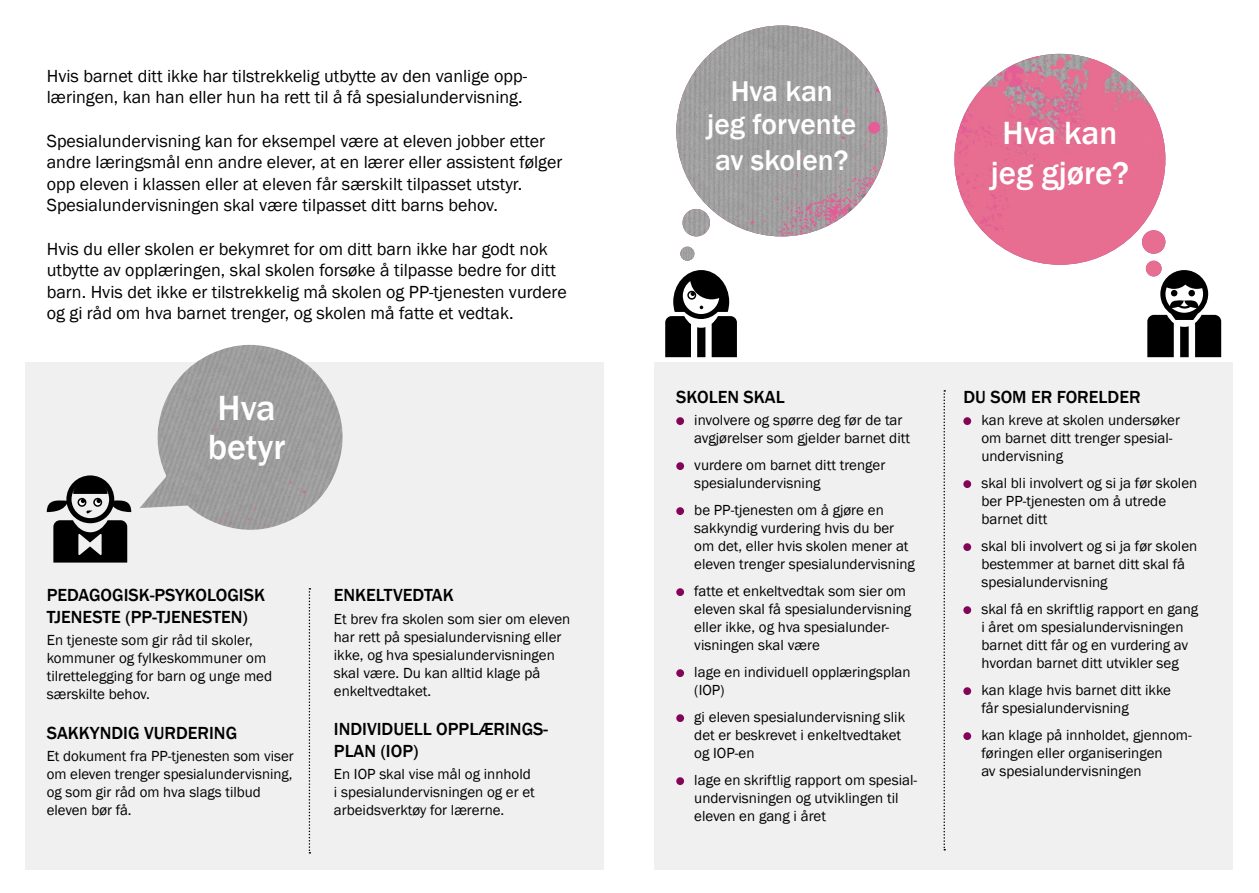
<style>
.page{position:relative;width:1259px;height:893px;background:#fff}
.page>*{position:absolute;margin:0;border:0;box-sizing:border-box;transform-origin:0 0}
.t1{font:500 36px/39px "Franklin Gothic";color:#fff}
.t2{font:500 33px/40.2px "Franklin Gothic";color:#fff;text-align:center}
.t3{font:500 29.4px/33px "Franklin Gothic";color:#fff;text-align:center}
.t4{font:18px/21.6px "Franklin Gothic";color:#000}
.t5{font:500 18px/21.6px "Franklin Gothic";color:#000}
.t6{font:15px/18px "Franklin Gothic";color:#000}
</style>
<div class="page">
<img style="left:682px;top:209px;width:28px;height:27px;border-radius:14px">
<img style="left:680px;top:247px;width:14px;height:14px;border-radius:7px">
<div style="left:654px;top:362px;width:578px;height:508px;background:#f0f0f0"></div>
<div style="left:26px;top:362px;width:578px;height:508px;background:#f0f0f0"></div>
<div style="left:676px;top:417px;width:8px;height:8px;background:#830558;border-radius:50%"></div>
<div style="left:676px;top:462px;width:8px;height:8px;background:#830558;border-radius:50%"></div>
<div style="left:676px;top:507px;width:8px;height:8px;background:#830558;border-radius:50%"></div>
<div style="left:676px;top:588px;width:8px;height:8px;background:#830558;border-radius:50%"></div>
<div style="left:676px;top:669px;width:8px;height:8px;background:#830558;border-radius:50%"></div>
<div style="left:676px;top:714px;width:8px;height:8px;background:#830558;border-radius:50%"></div>
<div style="left:676px;top:777px;width:8px;height:8px;background:#830558;border-radius:50%"></div>
<div style="left:963px;top:417px;width:8px;height:8px;background:#830558;border-radius:50%"></div>
<div style="left:963px;top:480px;width:8px;height:8px;background:#830558;border-radius:50%"></div>
<div style="left:963px;top:543px;width:8px;height:8px;background:#830558;border-radius:50%"></div>
<div style="left:963px;top:606px;width:8px;height:8px;background:#830558;border-radius:50%"></div>
<div style="left:963px;top:687px;width:8px;height:8px;background:#830558;border-radius:50%"></div>
<div style="left:963px;top:732px;width:8px;height:8px;background:#830558;border-radius:50%"></div>
<img style="left:676px;top:26px;width:211px;height:210px;border-radius:105px">
<img style="left:954px;top:54px;width:211px;height:211px;border-radius:105px">
<svg style="left:309px;top:588px;width:1px;height:266px"></svg>
<svg style="left:943px;top:390px;width:2px;height:460px"></svg>
<img style="left:1142px;top:230px;width:23px;height:24px;border-radius:12px">
<svg style="left:47px;top:475px;width:84px;height:88px"></svg>
<svg style="left:665px;top:270px;width:72px;height:87px"></svg>
<svg style="left:1147px;top:270px;width:74px;height:87px"></svg>
<img style="left:140px;top:345px;width:203px;height:185px">
<p class="t4" style="left:47px;top:65px;width:482px">Hvis barnet ditt ikke har tilstrekkelig utbytte av den vanlige opp&shy;læringen, kan han eller hun ha rett til å få spesialundervisning.</p>
<p class="t4" style="left:47px;top:130px;width:517px">Spesialundervisning kan for eksempel være at eleven jobber etter andre læringsmål enn andre elever, at en lærer eller assistent følger opp eleven i klassen eller at eleven får særskilt tilpasset utstyr.<br>Spesialundervisningen skal være tilpasset ditt barns behov.</p>
<p class="t4" style="left:47px;top:238px;width:521px">Hvis du eller skolen er bekymret for om ditt barn ikke har godt nok utbytte av opplæringen, skal skolen forsøke å tilpasse bedre for ditt barn. Hvis det ikke er tilstrekkelig må skolen og PP-tjenesten vurdere og gi råd om hva barnet trenger, og skolen må fatte et vedtak.</p>
<h1 class="t1" style="left:208px;top:389px;width:79px">Hva betyr</h1>
<p class="t5" style="left:47px;top:585px;width:220px">PEDAGOGISK-PSYKOLOGISK<br>TJENESTE (PP-TJENESTEN)</p>
<p class="t6" style="left:47px;top:632px;width:227px">En tjeneste som gir råd til skoler, kommuner og fylkeskommuner om tilrettelegging for barn og unge med særskilte behov.</p>
<p class="t5" style="left:47px;top:722px;width:192px">SAKKYNDIG VURDERING</p>
<p class="t6" style="left:47px;top:747px;width:248px">Et dokument fra PP-tjenesten som viser om eleven trenger spesialundervisning, og som gir råd om hva slags tilbud eleven bør få.</p>
<p class="t5" style="left:334px;top:585px;width:121px">ENKELTVEDTAK</p>
<p class="t6" style="left:334px;top:610px;width:238px">Et brev fra skolen som sier om eleven har rett på spesialundervisning eller ikke, og hva spesialundervisningen skal være. Du kan alltid klage på enkeltvedtaket.</p>
<p class="t5" style="left:334px;top:719px;width:215px">INDIVIDUELL OPPLÆRINGS-<br>PLAN (IOP)</p>
<p class="t6" style="left:334px;top:765px;width:202px">En IOP skal vise mål og innhold i spesialundervisningen og er et arbeidsverktøy for lærerne.</p>
<h3 class="t3" style="left:707px;top:75px;width:150px">Hva kan<br>jeg forvente</h3>
<h3 class="t3" style="left:715px;top:144px;width:135px">av skolen?</h3>
<h2 class="t2" style="left:991px;top:113px;width:140px">Hva kan jeg gjøre?</h2>
<p class="t5" style="left:676px;top:386px;width:110px">SKOLEN SKAL</p>
<p class="t6" style="left:694px;top:411px;width:217px">involvere og spørre deg før de tar avgjørelser som gjelder barnet ditt</p>
<p class="t6" style="left:694px;top:456px;width:193px">vurdere om barnet ditt trenger spesialundervisning</p>
<p class="t6" style="left:694px;top:501px;width:222px">be PP-tjenesten om å gjøre en sakkyndig vurdering hvis du ber om det, eller hvis skolen mener at eleven trenger spesialundervisning</p>
<p class="t6" style="left:694px;top:582px;width:218px">fatte et enkeltvedtak som sier om eleven skal få spesialundervisning eller ikke, og hva spesialunder&shy;visningen skal være</p>
<p class="t6" style="left:694px;top:663px;width:218px">lage en individuell opplæringsplan (IOP)</p>
<p class="t6" style="left:694px;top:708px;width:212px">gi eleven spesialundervisning slik det er beskrevet i enkeltvedtaket og IOP-en</p>
<p class="t6" style="left:694px;top:771px;width:224px">lage en skriftlig rapport om spesial-- undervisningen og utviklingen til eleven en gang i året</p>
<p class="t5" style="left:963px;top:386px;width:179px">DU SOM ER FORELDER</p>
<p class="t6" style="left:981px;top:411px;width:200px">kan kreve at skolen undersøker om barnet ditt trenger spesial&shy;undervisning</p>
<p class="t6" style="left:981px;top:474px;width:217px">skal bli involvert og si ja før skolen ber PP-tjenesten om å utrede barnet ditt</p>
<p class="t6" style="left:981px;top:537px;width:217px">skal bli involvert og si ja før skolen bestemmer at barnet ditt skal få spesialundervisning</p>
<p class="t6" style="left:981px;top:600px;width:218px">skal få en skriftlig rapport en gang i året om spesialundervisningen barnet ditt får og en vurdering av hvordan barnet ditt utvikler seg</p>
<p class="t6" style="left:981px;top:681px;width:191px">kan klage hvis barnet ditt ikke får spesialundervisning</p>
<p class="t6" style="left:981px;top:726px;width:212px">kan klage på innholdet, gjennom&shy;føringen eller organiseringen<br>av spesialundervisningen</p>
</div>
